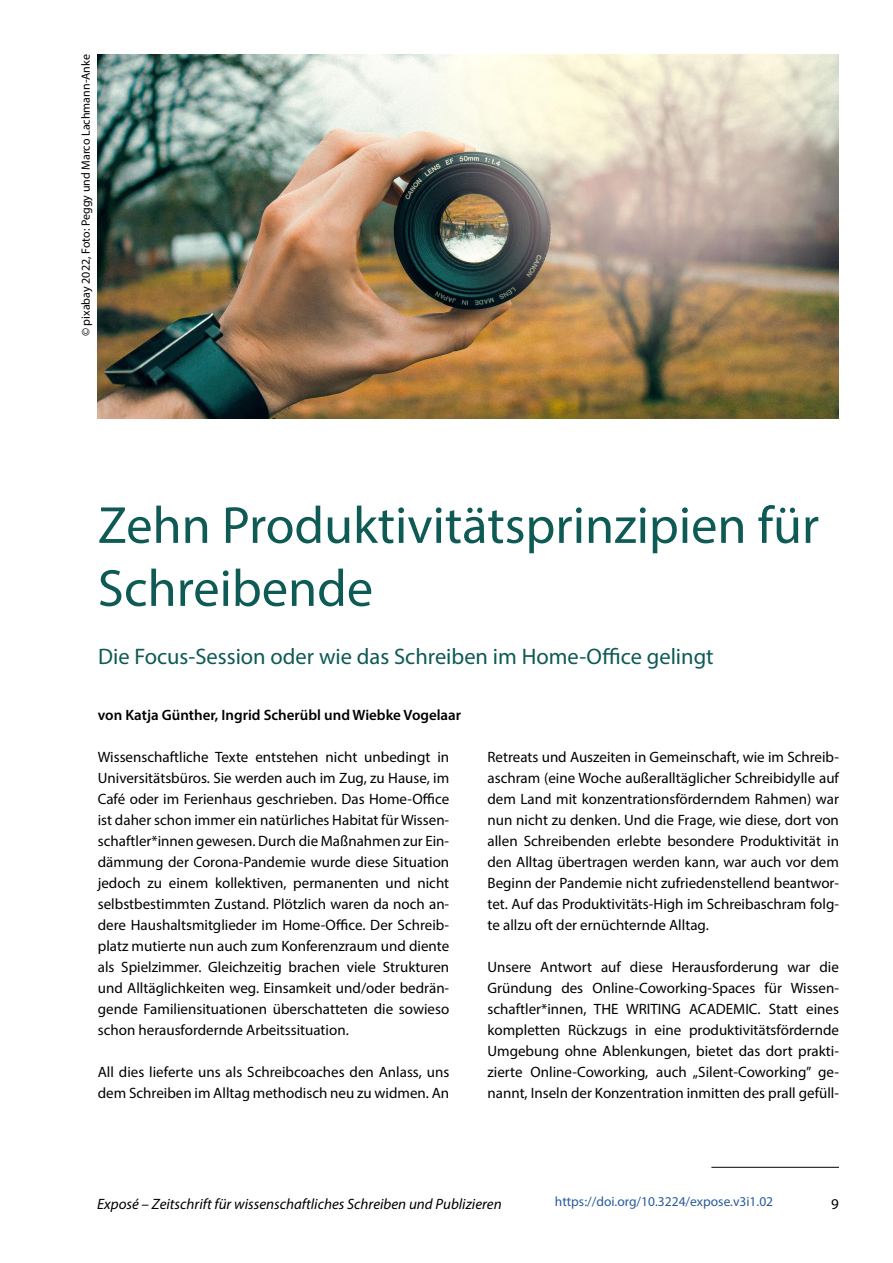
<style>
.page{position:relative;width:893px;height:1263px;background:#fff}
.page>*{position:absolute;margin:0;border:0;box-sizing:border-box;transform-origin:0 0}
.Überschrift_1{font:52.5px/63px "Myriad Pro";color:#0e5a54}
.Überschrift_2{font:22.5px "Myriad Pro";color:#0e5a54}
.t1{font:15px/21px "Myriad Pro";color:#000;text-align:justify}
.t2{font:italic 15px "Myriad Pro";color:#000}
.Zwischenüberschrift{font:600 15px "Myriad Pro";color:#000}
.DOI{font:13.5px "Myriad Pro";color:#275b9b}
.t3{font:12px "Myriad Pro";color:#000}
.s1{font-style:inherit}
</style>
<div class="page">
<hr style="left:711px;top:1167px;width:128px;height:1px;background:#000">
<img style="left:97px;top:54px;width:742px;height:365px">
<p class="t3" style="left:78px;top:336px;width:283px;rotate:-90deg">© pixabay 2022, Foto: Peggy und Marco Lachmann-Anke</p>
<p class="Überschrift_1" style="left:98px;top:493px;width:723px">Zehn Produktivitätsprinzipien für<br>Schreibende</p>
<p class="Überschrift_2" style="left:98px;top:643px;width:617px">Die Focus-Session oder wie das Schreiben im Home-Office gelingt</p>
<p class="Zwischenüberschrift" style="left:98px;top:705px;width:365px">von Katja Günther, Ingrid Scherübl und Wiebke Vogelaar</p>
<p class="t1" style="left:98px;top:746px;width:353px">Wissenschaftliche Texte entstehen nicht unbedingt in Universitätsbüros. Sie werden auch im Zug, zu Hause, im Café oder im Ferienhaus geschrieben. Das Home-Office ist daher schon immer ein natürliches Habitat für Wissen&shy;schaftler*innen gewesen. Durch die Maßnahmen zur Ein&shy;dämmung der Corona-Pandemie wurde diese Situation jedoch zu einem kollektiven, permanenten und nicht selbstbestimmten Zustand. Plötzlich waren da noch an&shy;dere Haushaltsmitglieder im Home-Office. Der Schreib&shy;platz mutierte nun auch zum Konferenzraum und diente als Spielzimmer. Gleichzeitig brachen viele Strukturen und Alltäglichkeiten weg. Einsamkeit und/oder bedrän&shy;gende Familiensituationen überschatteten die sowieso schon herausfordernde Arbeitssituation.</p>
<p class="t1" style="left:98px;top:1061px;width:353px">All dies lieferte uns als Schreibcoaches den Anlass, uns dem Schreiben im Alltag methodisch neu zu widmen. An</p>
<p class="t1" style="left:487px;top:746px;width:353px">Retreats und Auszeiten in Gemeinschaft, wie im Schreib&shy;aschram (eine Woche außeralltäglicher Schreibidylle auf dem Land mit konzentrationsförderndem Rahmen) war nun nicht zu denken. Und die Frage, wie diese, dort von allen Schreibenden erlebte besondere Produktivität in den Alltag übertragen werden kann, war auch vor dem Beginn der Pandemie nicht zufriedenstellend beantwor&shy;tet. Auf das Produktivitäts-High im Schreibaschram folg&shy;te allzu oft der ernüchternde Alltag.</p>
<p class="t1" style="left:487px;top:956px;width:353px">Unsere Antwort auf diese Herausforderung war die Gründung des Online-Coworking-Spaces für Wissen&shy;schaftler*innen, <span class="s1">THE WRITING ACADEMIC</span>. Statt eines kompletten Rückzugs in eine produktivitätsfördernde Umgebung ohne Ablenkungen, bietet das dort prakti&shy;zierte Online-Coworking, auch „Silent-Coworking” ge&shy;nannt, Inseln der Konzentration inmitten des prall gefüll-</p>
<p class="DOI" style="left:555px;top:1193px;width:220px">https://doi.org/10.3224/expose.v3i1.02</p>
<p class="t2" style="left:97px;top:1195px;width:406px">Exposé – Zeitschrift für wissenschaftliches Schreiben und Publizieren</p>
<p class="t1" style="left:831px;top:1193px;width:9px">9</p>
</div>
